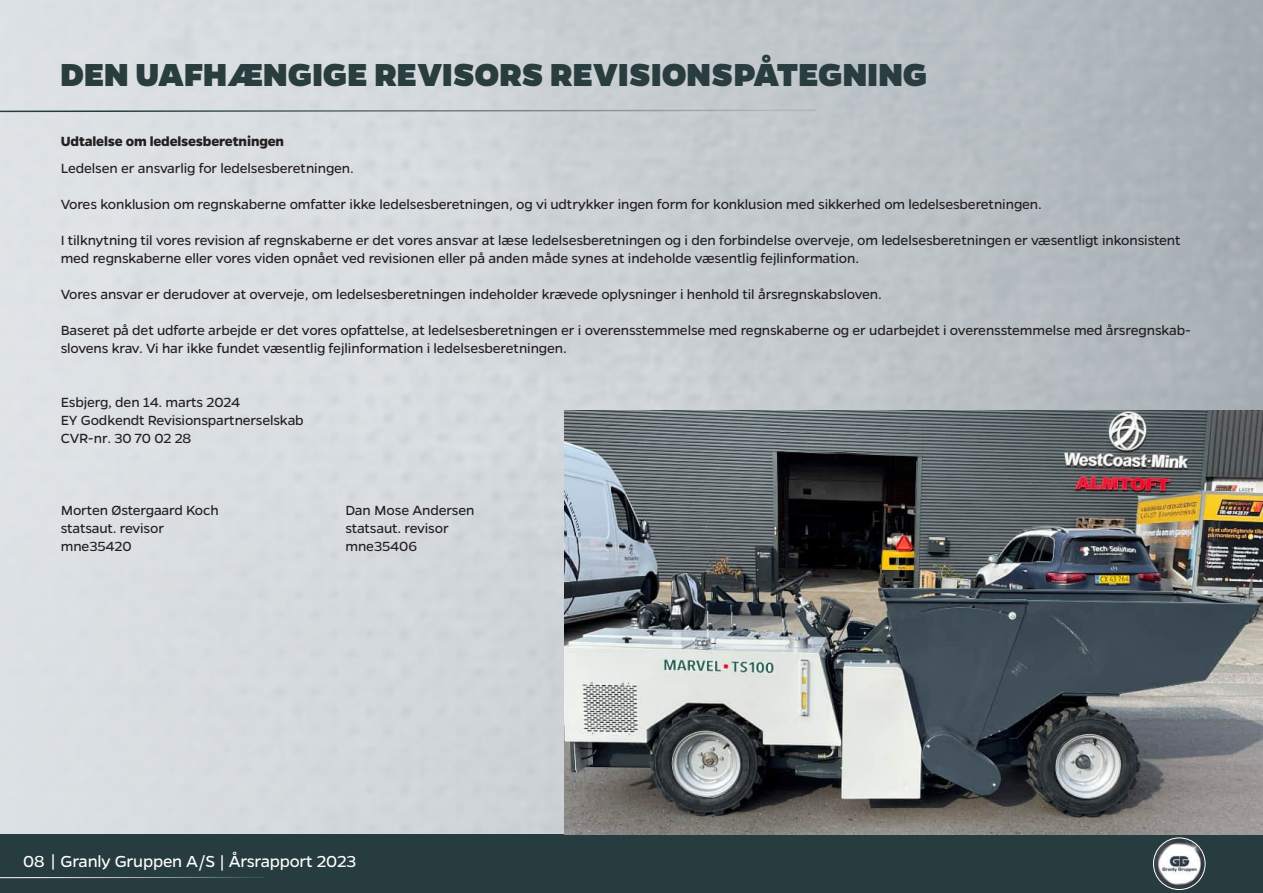
<style>
.page{position:relative;width:1263px;height:893px;background:#fff}
.page>*{position:absolute;margin:0;border:0;box-sizing:border-box;transform-origin:0 0}
.t1{font:800 36px "Gentona";color:#293c3e}
.t2{font:18px "Gentona";letter-spacing:-.01em;color:#fff}
.t3{font:15px/18px "Gentona";letter-spacing:-.01em;color:#231f20}
.t4{font:700 15px "Gentona";letter-spacing:-.01em;color:#231f20}
</style>
<div class="page">
<div style="left:0;top:0;width:1263px;height:886px;background:linear-gradient(to right,#e4e8eb,#aab2b7)"></div>
<div style="left:0;top:834px;width:1263px;height:59px;background:#273c3e"></div>
<svg style="left:0;top:877px;width:265px;height:2px"></svg>
<svg style="left:0;top:109px;width:818px;height:5px;background:#b2b9bd"></svg>
<img style="left:1153px;top:838px;width:52px;height:51px;border-radius:26px">
<div style="left:1153px;top:837px;width:52px;height:53px;border:1px solid #fff;border-radius:50%"></div>
<img style="left:565px;top:411px;width:698px;height:423px">
<p class="t1" style="left:61px;top:54px;width:868px">DEN UAFHÆNGIGE REVISORS REVISIONSPÅTEGNING</p>
<p class="t4" style="left:61px;top:132px;width:225px">Udtalelse om ledelsesberetningen</p>
<p class="t3" style="left:61px;top:159px;width:295px">Ledelsen er ansvarlig for ledelsesberetningen.</p>
<p class="t3" style="left:61px;top:195px;width:983px">Vores konklusion om regnskaberne omfatter ikke ledelsesberetningen, og vi udtrykker ingen form for konklusion med sikkerhed om ledelsesberetningen.</p>
<p class="t3" style="left:61px;top:231px;width:1121px">I tilknytning til vores revision af regnskaberne er det vores ansvar at læse ledelsesberetningen og i den forbindelse overveje, om ledelsesberetningen er væsentligt inkonsistent med regnskaberne eller vores viden opnået ved revisionen eller på anden måde synes at indeholde væsentlig fejlinformation.</p>
<p class="t3" style="left:61px;top:285px;width:823px">Vores ansvar er derudover at overveje, om ledelsesberetningen indeholder krævede oplysninger i henhold til årsregnskabsloven.</p>
<p class="t3" style="left:61px;top:321px;width:1132px">Baseret på det udførte arbejde er det vores opfattelse, at ledelsesberetningen er i overensstemmelse med regnskaberne og er udarbejdet i overensstemmelse med årsregnskab&shy;slovens krav. Vi har ikke fundet væsentlig fejlinformation i ledelsesberetningen.</p>
<p class="t3" style="left:61px;top:393px;width:181px">Esbjerg, den 14. marts 2024</p>
<p class="t3" style="left:61px;top:411px;width:244px">EY Godkendt Revisionspartnerselskab</p>
<p class="t3" style="left:61px;top:429px;width:132px">CVR-nr. 30 70 02 28</p>
<p class="t3" style="left:61px;top:501px;width:159px">Morten Østergaard Koch</p>
<p class="t3" style="left:61px;top:519px;width:105px">statsaut. revisor</p>
<p class="t3" style="left:61px;top:537px;width:72px">mne35420</p>
<p class="t3" style="left:345px;top:501px;width:131px">Dan Mose Andersen</p>
<p class="t3" style="left:345px;top:519px;width:105px">statsaut. revisor</p>
<p class="t3" style="left:345px;top:537px;width:73px">mne35406</p>
<p class="t2" style="left:23px;top:851px;width:335px">08 | Granly Gruppen A/S | Årsrapport 2023</p>
</div>
